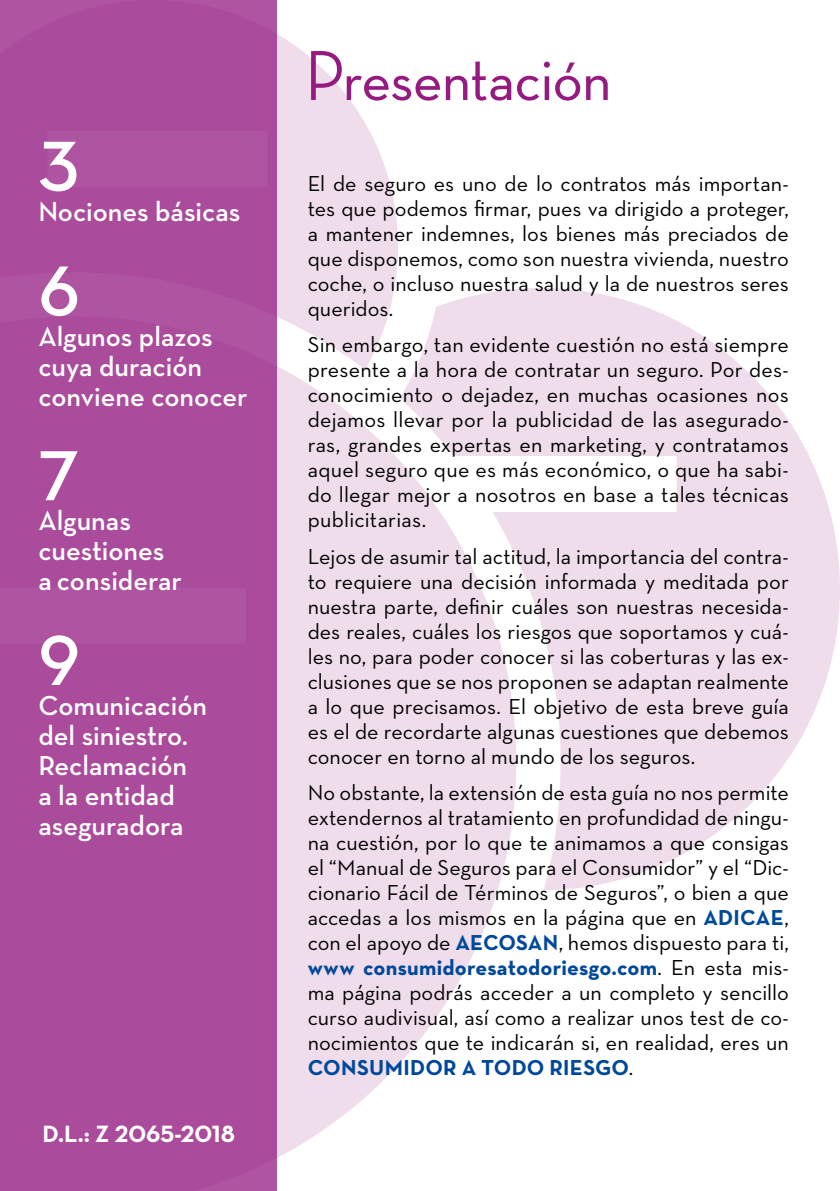
<style>
.page{position:relative;width:840px;height:1191px;background:#fff}
.page>*{position:absolute;margin:0;border:0;box-sizing:border-box;transform-origin:0 0}
.t1{font:500 72px "Neutra Disp";color:#951b81}
.t2{font:700 72px "Neutra Disp";color:#fff}
.t3{font:600 28px/30px "Neutra Text";color:#fff}
.t4{font:24px "Neutra Text Bold Alt";color:#fff}
.Párrafo_normal{font:22px/25px "Neutra Text";letter-spacing:.005em;color:#000;text-align:justify}
.s1{font-weight:700;color:#00489a}
</style>
<div class="page">
<svg style="left:434px;top:288px;width:405px;height:602px;fill:#efddec"></svg>
<svg style="left:276px;top:316px;width:240px;height:875px;fill:#efddec"></svg>
<svg style="left:276px;top:0;width:122px;height:370px;fill:#efddec"></svg>
<div style="left:0;top:0;width:276px;height:1191px;background:#ab4b9b"></div>
<p class="t2" style="left:38px;top:126px;width:42px">3</p>
<p class="t3" style="left:38px;top:196px;width:203px">Nociones básicas</p>
<p class="t2" style="left:38px;top:251px;width:43px">6</p>
<p class="t3" style="left:38px;top:320px;width:211px">Algunos plazos cuya duración conviene conocer</p>
<p class="t2" style="left:38px;top:436px;width:42px">7</p>
<p class="t3" style="left:38px;top:505px;width:145px">Algunas cuestiones a considerar</p>
<p class="t2" style="left:38px;top:620px;width:43px">9</p>
<p class="t3" style="left:38px;top:690px;width:170px">Comunicación del siniestro.<br>Reclamación a la entidad aseguradora</p>
<p class="t4" style="left:43px;top:1118px;width:194px">D.L.: Z 2065-2018</p>
<p class="t1" style="left:305px;top:36px;width:307px">Presentación</p>
<p class="Párrafo_normal" style="left:307px;top:170px;width:482px">El de seguro es uno de lo contratos más importan&shy;tes que podemos firmar, pues va dirigido a proteger, a mantener indemnes, los bienes más preciados de que disponemos, como son nuestra vivienda, nuestro coche, o incluso nuestra salud y la de nuestros seres queridos.</p>
<p class="Párrafo_normal" style="left:307px;top:332px;width:482px">Sin embargo, tan evidente cuestión no está siempre presente a la hora de contratar un seguro. Por des&shy;conocimiento o dejadez, en muchas ocasiones nos dejamos llevar por la publicidad de las asegurado&shy;ras, grandes expertas en marketing, y contratamos aquel seguro que es más económico, o que ha sabi&shy;do llegar mejor a nosotros en base a tales técnicas publicitarias.</p>
<p class="Párrafo_normal" style="left:307px;top:543px;width:482px">Lejos de asumir tal actitud, la importancia del contra&shy;to requiere una decisión informada y meditada por nuestra parte, definir cuáles son nuestras necesida&shy;des reales, cuáles los riesgos que soportamos y cuá&shy;les no, para poder conocer si las coberturas y las ex&shy;clusiones que se nos proponen se adaptan realmente a lo que precisamos. El objetivo de esta breve guía es el de recordarte algunas cuestiones que debemos conocer en torno al mundo de los seguros.</p>
<p class="Párrafo_normal" style="left:307px;top:779px;width:482px">No obstante, la extensión de esta guía no nos permite extendernos al tratamiento en profundidad de ningu&shy;na cuestión, por lo que te animamos a que consigas el “Manual de Seguros para el Consumidor” y el “Dic&shy;cionario Fácil de Términos de Seguros”, o bien a que accedas a los mismos en la página que en <span class="s1">ADICAE</span>, con el apoyo de <span class="s1">AECOSAN</span>, hemos dispuesto para ti, <span class="s1">www consumidoresatodoriesgo.com</span>. En esta mis&shy;ma página podrás acceder a un completo y sencillo curso audivisual, así como a realizar unos test de co&shy;nocimientos que te indicarán si, en realidad, eres un <span class="s1">CONSUMIDOR A TODO RIESGO</span>.</p>
</div>
